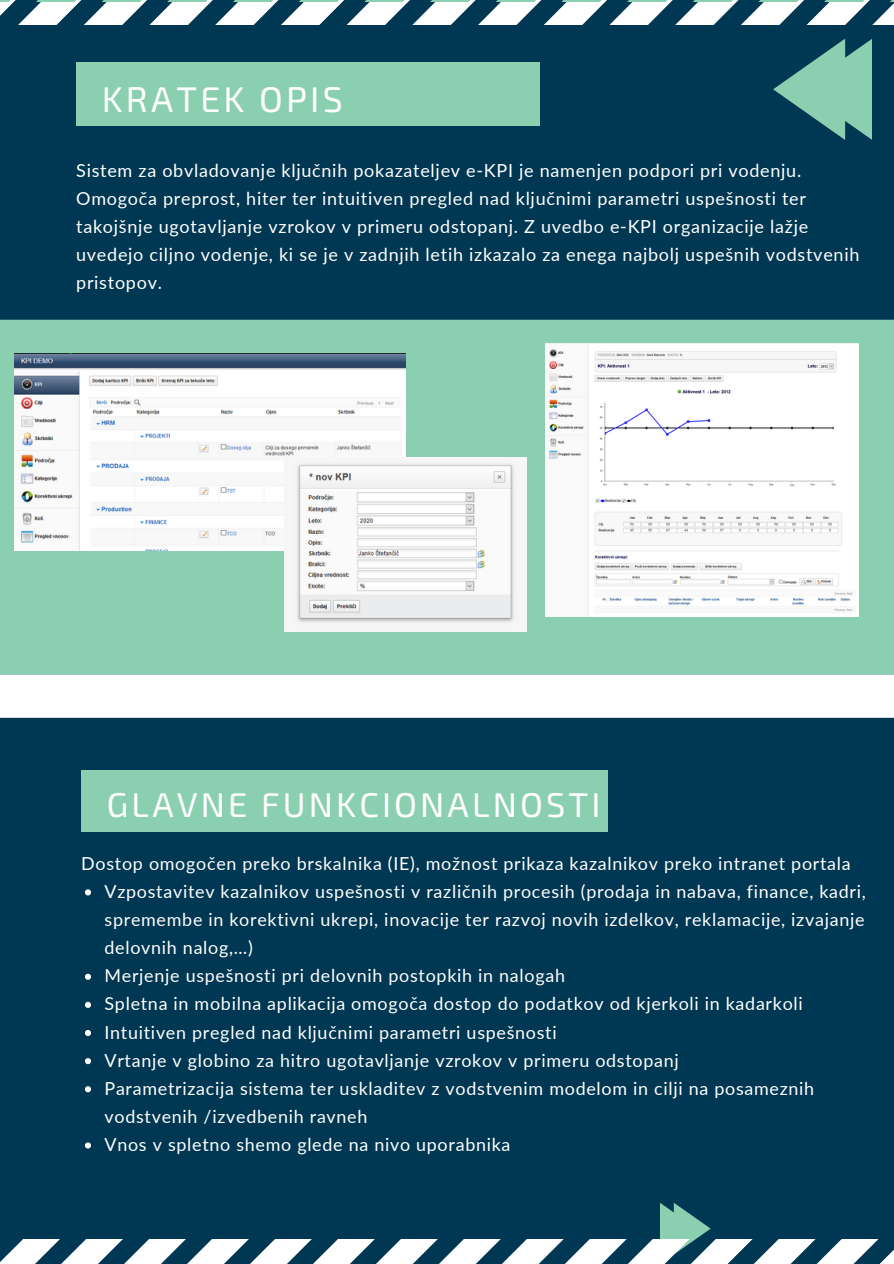
<style>
.page{position:relative;width:894px;height:1264px;background:#fff}
.page>*{position:absolute;margin:0;border:0;box-sizing:border-box;transform-origin:0 0}
.t1{font:35.55px "Exo 2";letter-spacing:.09em;color:#fff}
.t2{font:34.35px "Exo 2";letter-spacing:.09em;color:#fff}
.t3{font:18px/28px "Lato";letter-spacing:.04em;color:#fff}
.t4{font:17.85px/28px "Lato";letter-spacing:.04em;color:#fff}
</style>
<div class="page">
<div style="left:0;top:0;width:893px;height:1263px;background:#003752"></div>
<div style="left:76px;top:63px;width:463px;height:62px;background:#8bcfb1"></div>
<svg style="left:85px;top:889px;width:6px;height:6px"></svg>
<svg style="left:85px;top:973px;width:6px;height:6px"></svg>
<svg style="left:85px;top:1001px;width:6px;height:6px"></svg>
<svg style="left:85px;top:1030px;width:6px;height:6px"></svg>
<svg style="left:85px;top:1058px;width:6px;height:6px"></svg>
<svg style="left:85px;top:1086px;width:6px;height:6px"></svg>
<svg style="left:85px;top:1142px;width:6px;height:6px"></svg>
<div style="left:81px;top:770px;width:526px;height:61px;background:#8bcfb1"></div>
<svg style="left:0;top:1203px;width:893px;height:60px"></svg>
<svg style="left:773px;top:39px;width:98px;height:101px"></svg>
<svg style="left:0;top:0;width:893px;height:25px"></svg>
<div style="left:0;top:320px;width:893px;height:354px;background:#8bcfb1"></div>
<div style="left:0;top:674px;width:893px;height:43px;background:#fff"></div>
<img style="left:14px;top:353px;width:391px;height:197px">
<img style="left:284px;top:457px;width:242px;height:175px">
<img style="left:545px;top:344px;width:313px;height:272px">
<h1 class="t1" style="left:102px;top:76px;width:242px">KRATEK OPIS</h1>
<p class="t3" style="left:76px;top:156px;width:784px">Sistem za obvladovanje ključnih pokazateljev e-KPI je namenjen podpori pri vodenju.<br>Omogoča preprost, hiter ter intuitiven pregled nad ključnimi parametri uspešnosti ter takojšnje ugotavljanje vzrokov v primeru odstopanj. Z uvedbo e-KPI organizacije lažje uvedejo ciljno vodenje, ki se je v zadnjih letih izkazalo za enega najbolj uspešnih vodstvenih pristopov.</p>
<h2 class="t2" style="left:107px;top:783px;width:495px">GLAVNE FUNKCIONALNOSTI</h2>
<p class="t4" style="left:81px;top:848px;width:770px">Dostop omogočen preko brskalnika (IE), možnost prikaza kazalnikov preko intranet portala</p>
<p class="t4" style="left:104px;top:877px;width:762px">Vzpostavitev kazalnikov uspešnosti v različnih procesih (prodaja in nabava, finance, kadri, spremembe in korektivni ukrepi, inovacije ter razvoj novih izdelkov, reklamacije, izvajanje delovnih nalog,…)<br>Merjenje uspešnosti pri delovnih postopkih in nalogah<br>Spletna in mobilna aplikacija omogoča dostop do podatkov od kjerkoli in kadarkoli Intuitiven pregled nad ključnimi parametri uspešnosti<br>Vrtanje v globino za hitro ugotavljanje vzrokov v primeru odstopanj<br>Parametrizacija sistema ter uskladitev z vodstvenim modelom in cilji na posameznih vodstvenih /izvedbenih ravneh<br>Vnos v spletno shemo glede na nivo uporabnika</p>
</div>
